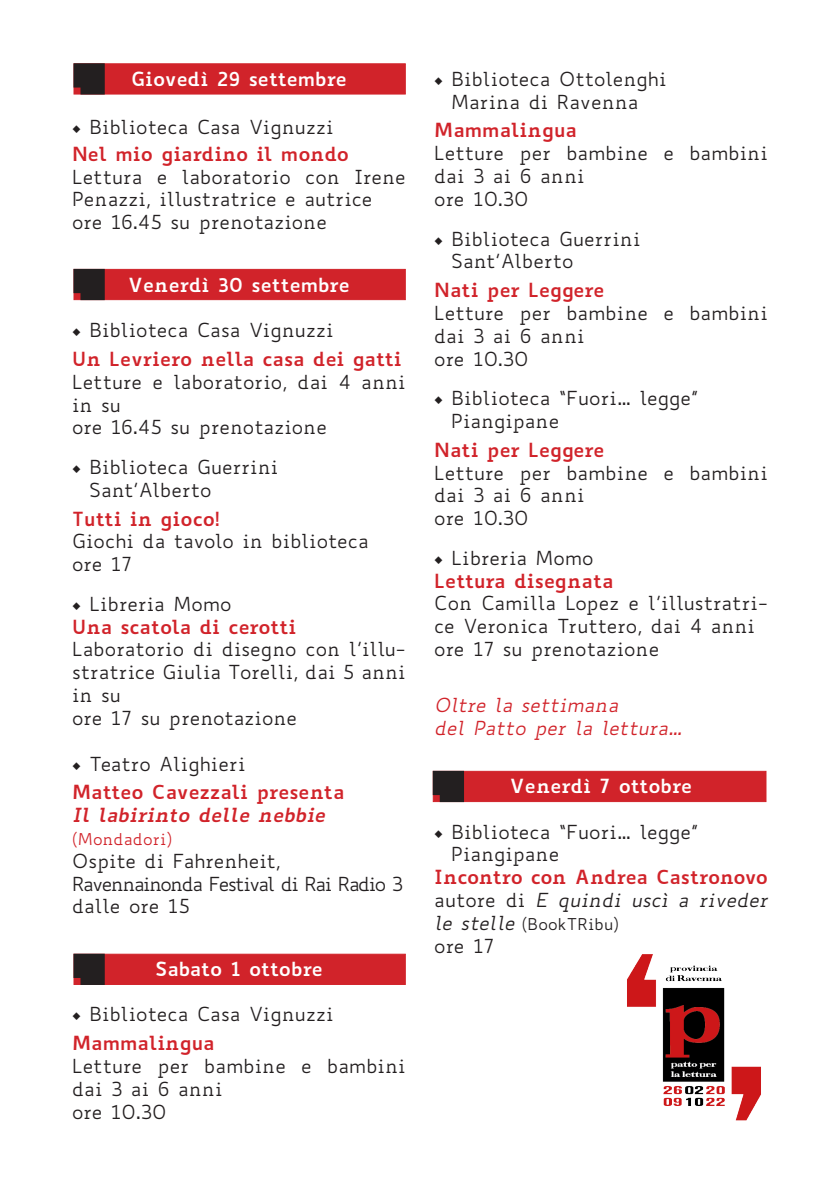
<style>
.page{position:relative;width:840px;height:1191px;background:#fff}
.page>*{position:absolute;margin:0;border:0;box-sizing:border-box;transform-origin:0 0}
.LO-normal{font:19px/22.8px "Biancoenero";color:#231f20}
.LO-normal-2{font:700 19px "Biancoenero";color:#d1232a}
.LO-normal-3{font:700 19px "Biancoenero";color:#fff}
.LO-normal-4{font:700 19px/22.8px "Biancoenero";letter-spacing:-.03em;color:#d1232a}
.LO-normal-5{font:italic 19px "Biancoenero";color:#d1232a}
.LO-normal-6{font:19px "Biancoenero";letter-spacing:-.08em;color:#231f20}
.LO-normal-7{font:italic 700 19px "Biancoenero";color:#d1232a}
.LO-normal-8{font:16px "Biancoenero";color:#231f20}
.LO-normal-9{font:16px "Biancoenero";color:#d1232a}
.s1{font-family:"Minion Pro"}
.s2{font-weight:400;color:#231f20}
.s3{font-weight:400;font-style:italic;color:#231f20}
.s4{font-style:italic;font-size:19px}
</style>
<div class="page">
<div style="left:73px;top:63px;width:332px;height:32px;background:#d1232a;border:1px solid #d1232a"></div>
<div style="left:73px;top:269px;width:332px;height:31px;background:#d1232a"></div>
<div style="left:73px;top:953px;width:332px;height:32px;background:#d1232a;border:1px solid #d1232a"></div>
<div style="left:432px;top:771px;width:334px;height:31px;background:#d1232a;border:1px solid #d1232a"></div>
<svg style="left:73px;top:269px;width:32px;height:31px"></svg>
<svg style="left:73px;top:63px;width:32px;height:32px"></svg>
<svg style="left:73px;top:953px;width:32px;height:32px"></svg>
<svg style="left:432px;top:771px;width:32px;height:31px"></svg>
<img style="left:627px;top:954px;width:134px;height:167px">
<p class="LO-normal-3" style="left:131px;top:63px;width:217px">Giovedì 29 settembre</p>
<p class="LO-normal" style="left:72px;top:115px;width:263px"><span class="s1">◆</span> Biblioteca Casa Vignuzzi</p>
<p class="LO-normal-2" style="left:72px;top:137px;width:278px">Nel mio giardino il mondo</p>
<p class="LO-normal" style="left:72px;top:165px;width:335px">Lettura e laboratorio con Irene<br>Penazzi, illustratrice e autrice</p>
<p class="LO-normal" style="left:72px;top:210px;width:256px">ore 16.45 su prenotazione</p>
<p class="LO-normal-3" style="left:128px;top:268px;width:223px">Venerdì 30 settembre</p>
<p class="LO-normal" style="left:72px;top:318px;width:263px"><span class="s1">◆</span> Biblioteca Casa Vignuzzi</p>
<p class="LO-normal-2" style="left:72px;top:342px;width:331px">Un Levriero nella casa dei gatti</p>
<p class="LO-normal" style="left:72px;top:370px;width:335px">Letture e laboratorio, dai 4 anni in su</p>
<p class="LO-normal" style="left:72px;top:416px;width:256px">ore 16.45 su prenotazione</p>
<p class="LO-normal" style="left:72px;top:455px;width:208px"><span class="s1">◆</span> Biblioteca Guerrini</p>
<p class="LO-normal" style="left:89px;top:478px;width:124px">Sant’Alberto</p>
<p class="LO-normal-2" style="left:72px;top:502px;width:149px">Tutti in gioco!</p>
<p class="LO-normal" style="left:72px;top:530px;width:298px">Giochi da tavolo in biblioteca</p>
<p class="LO-normal" style="left:72px;top:552px;width:62px">ore 17</p>
<p class="LO-normal" style="left:72px;top:592px;width:161px"><span class="s1">◆</span> Libreria Momo</p>
<p class="LO-normal-2" style="left:72px;top:610px;width:226px">Una scatola di cerotti</p>
<p class="LO-normal" style="left:72px;top:638px;width:335px;text-align:justify">Laboratorio di disegno con l’illu&shy;stratrice Giulia Torelli, dai 5 anni in su</p>
<p class="LO-normal" style="left:72px;top:706px;width:226px">ore 17 su prenotazione</p>
<p class="LO-normal" style="left:72px;top:752px;width:175px"><span class="s1">◆</span> Teatro Alighieri</p>
<p class="LO-normal-2" style="left:72px;top:775px;width:274px">Matteo Cavezzali presenta</p>
<p class="LO-normal-7" style="left:72px;top:798px;width:254px">Il labirinto delle nebbie</p>
<p class="LO-normal-9" style="left:72px;top:828px;width:102px">(Mondadori)</p>
<p class="LO-normal" style="left:72px;top:849px;width:210px">Ospite di Fahrenheit,</p>
<p class="LO-normal-6" style="left:72px;top:871px;width:332px">Ravennainonda Festival di Rai Radio 3</p>
<p class="LO-normal" style="left:72px;top:894px;width:120px">dalle ore 15</p>
<p class="LO-normal-3" style="left:155px;top:952px;width:169px">Sabato 1 ottobre</p>
<p class="LO-normal" style="left:72px;top:1002px;width:263px"><span class="s1">◆</span> Biblioteca Casa Vignuzzi</p>
<p class="LO-normal-2" style="left:72px;top:1026px;width:144px">Mammalingua</p>
<p class="LO-normal" style="left:72px;top:1054px;width:335px">Letture per bambine e bambini dai 3 ai 6 anni</p>
<p class="LO-normal" style="left:72px;top:1100px;width:96px">ore 10.30</p>
<p class="LO-normal" style="left:434px;top:67px;width:234px"><span class="s1">◆</span> Biblioteca Ottolenghi</p>
<p class="LO-normal" style="left:451px;top:90px;width:189px">Marina di Ravenna</p>
<p class="LO-normal-2" style="left:434px;top:114px;width:144px">Mammalingua</p>
<p class="LO-normal" style="left:434px;top:142px;width:335px">Letture per bambine e bambini dai 3 ai 6 anni</p>
<p class="LO-normal" style="left:434px;top:187px;width:96px">ore 10.30</p>
<p class="LO-normal" style="left:434px;top:227px;width:208px"><span class="s1">◆</span> Biblioteca Guerrini</p>
<p class="LO-normal" style="left:451px;top:250px;width:124px">Sant’Alberto</p>
<p class="LO-normal-2" style="left:434px;top:273px;width:172px">Nati per Leggere</p>
<p class="LO-normal" style="left:434px;top:301px;width:335px">Letture per bambine e bambini dai 3 ai 6 anni</p>
<p class="LO-normal" style="left:434px;top:347px;width:96px">ore 10.30</p>
<p class="LO-normal" style="left:434px;top:386px;width:266px"><span class="s1">◆</span> Biblioteca “Fuori… legge”</p>
<p class="LO-normal" style="left:451px;top:409px;width:110px">Piangipane</p>
<p class="LO-normal-2" style="left:434px;top:433px;width:172px">Nati per Leggere</p>
<p class="LO-normal" style="left:434px;top:461px;width:335px">Letture per bambine e bambini dai 3 ai 6 anni</p>
<p class="LO-normal" style="left:434px;top:506px;width:96px">ore 10.30</p>
<p class="LO-normal" style="left:434px;top:546px;width:161px"><span class="s1">◆</span> Libreria Momo</p>
<p class="LO-normal-2" style="left:434px;top:564px;width:181px">Lettura disegnata</p>
<p class="LO-normal" style="left:434px;top:592px;width:335px">Con Camilla Lopez e l’illustratri&shy;ce Veronica Truttero, dai 4 anni</p>
<p class="LO-normal" style="left:434px;top:637px;width:226px">ore 17 su prenotazione</p>
<p class="LO-normal-5" style="left:434px;top:693px;width:186px">Oltre la settimana</p>
<p class="LO-normal-5" style="left:434px;top:715px;width:249px">del Patto per la lettura…</p>
<p class="LO-normal-3" style="left:509px;top:769px;width:184px">Venerdì 7 ottobre</p>
<p class="LO-normal" style="left:434px;top:820px;width:266px"><span class="s1">◆</span> Biblioteca “Fuori… legge”</p>
<p class="LO-normal" style="left:451px;top:842px;width:110px">Piangipane</p>
<p class="LO-normal-4" style="left:434px;top:863px;width:335px">Incontro con Andrea Castronovo <span class="s2">autore di</span> <span class="s3">E quindi uscì a riveder</span></p>
<p class="LO-normal-8" style="left:434px;top:913px;width:186px"><span class="s4">le stelle</span> (BookTRibu)</p>
<p class="LO-normal" style="left:434px;top:934px;width:62px">ore 17</p>
</div>
